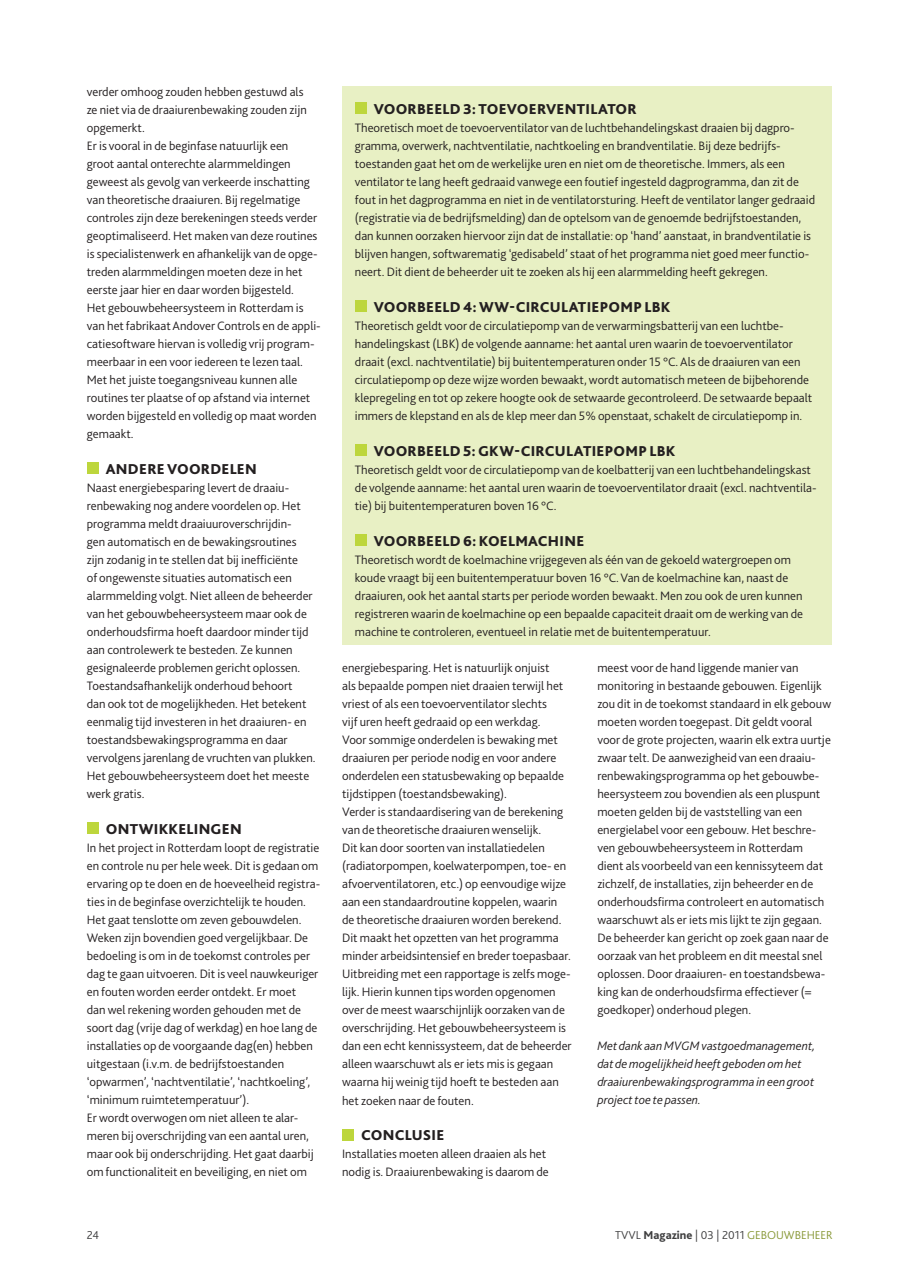
<style>
.page{position:relative;width:897px;height:1267px;background:#fff}
.page>*{position:absolute;margin:0;border:0;box-sizing:border-box;transform-origin:0 0}
.t1{font:800 15px "Bliss 2";letter-spacing:.015em;color:#231f20}
.t2{font:300 12.75px/18px "Bliss 2";color:#231f20}
.t3{font:italic 300 12.75px/18px "Bliss 2";color:#231f20}
.t4{font:300 12px "Bliss 2";color:#3e3e3f}
.s1{font-weight:800}
.s2{color:#879735}
</style>
<div class="page">
<div style="left:87px;top:462px;width:11px;height:12px;background:#bdd63c"></div>
<div style="left:87px;top:822px;width:11px;height:12px;background:#bdd63c"></div>
<div style="left:342px;top:1128px;width:11px;height:12px;background:#bdd63c"></div>
<div style="left:342px;top:87px;width:489px;height:558px;background:#e8f0c4"></div>
<div style="left:355px;top:102px;width:11px;height:12px;background:#bdd63c"></div>
<div style="left:355px;top:300px;width:11px;height:12px;background:#bdd63c"></div>
<div style="left:355px;top:444px;width:11px;height:12px;background:#bdd63c"></div>
<div style="left:355px;top:534px;width:11px;height:12px;background:#bdd63c"></div>
<p class="t2" style="left:87px;top:83px;width:235px">verder omhoog zouden hebben gestuwd als<br>ze niet via de draaiurenbewaking zouden zijn opgemerkt.<br>Er is vooral in de beginfase natuurlijk een<br>groot aantal onterechte alarmmeldingen geweest als gevolg van verkeerde inschatting van theoretische draaiuren. Bij regelmatige controles zijn deze berekeningen steeds verder geoptimaliseerd. Het maken van deze routines is specialistenwerk en afhankelijk van de opge&shy;treden alarmmeldingen moeten deze in het eerste jaar hier en daar worden bijgesteld.<br>Het gebouwbeheersysteem in Rotterdam is van het fabrikaat Andover Controls en de appli&shy;catiesoftware hiervan is volledig vrij program&shy;meerbaar in een voor iedereen te lezen taal.<br>Met het juiste toegangsniveau kunnen alle routines ter plaatse of op afstand via internet worden bijgesteld en volledig op maat worden gemaakt.</p>
<p class="t1" style="left:106px;top:464px;width:152px">ANDERE VOORDELEN</p>
<p class="t2" style="left:87px;top:479px;width:230px">Naast energiebesparing levert de draaiu&shy;renbewaking nog andere voordelen op. Het programma meldt draaiuuroverschrijdin-<br>gen automatisch en de bewakingsroutines zijn zodanig in te stellen dat bij inefficiënte<br>of ongewenste situaties automatisch een alarmmelding volgt. Niet alleen de beheerder van het gebouwbeheersysteem maar ook de onderhoudsfirma hoeft daardoor minder tijd aan controlewerk te besteden. Ze kunnen gesignaleerde problemen gericht oplossen.<br>Toestandsafhankelijk onderhoud behoort<br>dan ook tot de mogelijkheden. Het betekent eenmalig tijd investeren in het draaiuren- en toestandsbewakingsprogramma en daar vervolgens jarenlang de vruchten van plukken.<br>Het gebouwbeheersysteem doet het meeste werk gratis.</p>
<p class="t1" style="left:106px;top:824px;width:137px">ONTWIKKELINGEN</p>
<p class="t2" style="left:87px;top:839px;width:235px">In het project in Rotterdam loopt de registratie en controle nu per hele week. Dit is gedaan om ervaring op te doen en de hoeveelheid registra&shy;ties in de beginfase overzichtelijk te houden.<br>Het gaat tenslotte om zeven gebouwdelen.<br>Weken zijn bovendien goed vergelijkbaar. De bedoeling is om in de toekomst controles per dag te gaan uitvoeren. Dit is veel nauwkeuriger en fouten worden eerder ontdekt. Er moet<br>dan wel rekening worden gehouden met de soort dag (vrije dag of werkdag) en hoe lang de installaties op de voorgaande dag(en) hebben uitgestaan (i.v.m. de bedrijfstoestanden ‘opwarmen’, ‘nachtventilatie’, ‘nachtkoeling’, ‘minimum ruimtetemperatuur’).<br>Er wordt overwogen om niet alleen te alar&shy;meren bij overschrijding van een aantal uren, maar ook bij onderschrijding. Het gaat daarbij om functionaliteit en beveiliging, en niet om</p>
<p class="t1" style="left:374px;top:104px;width:264px">VOORBEELD 3: TOEVOERVENTILATOR</p>
<p class="t2" style="left:355px;top:119px;width:462px">Theoretisch moet de toevoerventilator van de luchtbehandelingskast draaien bij dagpro&shy;gramma, overwerk, nachtventilatie, nachtkoeling en brandventilatie. Bij deze bedrijfs&shy;toestanden gaat het om de werkelijke uren en niet om de theoretische. Immers, als een ventilator te lang heeft gedraaid vanwege een foutief ingesteld dagprogramma, dan zit de fout in het dagprogramma en niet in de ventilatorsturing. Heeft de ventilator langer gedraaid (registratie via de bedrijfsmelding) dan de optelsom van de genoemde bedrijfstoestanden, dan kunnen oorzaken hiervoor zijn dat de installatie: op ‘hand’ aanstaat, in brandventilatie is blijven hangen, softwarematig ‘gedisabeld’ staat of het programma niet goed meer functio&shy;neert. Dit dient de beheerder uit te zoeken als hij een alarmmelding heeft gekregen.</p>
<p class="t1" style="left:374px;top:302px;width:298px">VOORBEELD 4: WW-CIRCULATIEPOMP LBK</p>
<p class="t2" style="left:355px;top:317px;width:459px">Theoretisch geldt voor de circulatiepomp van de verwarmingsbatterij van een luchtbe&shy;handelingskast (LBK) de volgende aanname: het aantal uren waarin de toevoerventilator draait (excl. nachtventilatie) bij buitentemperaturen onder 15 °C. Als de draaiuren van een circulatiepomp op deze wijze worden bewaakt, wordt automatisch meteen de bijbehorende klepregeling en tot op zekere hoogte ook de setwaarde gecontroleerd. De setwaarde bepaalt immers de klepstand en als de klep meer dan 5% openstaat, schakelt de circulatiepomp in.</p>
<p class="t1" style="left:374px;top:446px;width:303px">VOORBEELD 5: GKW-CIRCULATIEPOMP LBK</p>
<p class="t2" style="left:355px;top:461px;width:463px">Theoretisch geldt voor de circulatiepomp van de koelbatterij van een luchtbehandelingskast de volgende aanname: het aantal uren waarin de toevoerventilator draait (excl. nachtventila&shy;tie) bij buitentemperaturen boven 16 °C.</p>
<p class="t1" style="left:374px;top:536px;width:212px">VOORBEELD 6: KOELMACHINE</p>
<p class="t2" style="left:355px;top:551px;width:449px">Theoretisch wordt de koelmachine vrijgegeven als één van de gekoeld watergroepen om koude vraagt bij een buitentemperatuur boven 16 °C. Van de koelmachine kan, naast de draaiuren, ook het aantal starts per periode worden bewaakt. Men zou ook de uren kunnen registreren waarin de koelmachine op een bepaalde capaciteit draait om de werking van de machine te controleren, eventueel in relatie met de buitentemperatuur.</p>
<p class="t2" style="left:342px;top:659px;width:231px">energiebesparing. Het is natuurlijk onjuist<br>als bepaalde pompen niet draaien terwijl het vriest of als een toevoerventilator slechts<br>vijf uren heeft gedraaid op een werkdag.<br>Voor sommige onderdelen is bewaking met draaiuren per periode nodig en voor andere onderdelen een statusbewaking op bepaalde tijdstippen (toestandsbewaking).<br>Verder is standaardisering van de berekening van de theoretische draaiuren wenselijk.<br>Dit kan door soorten van installatiedelen (radiatorpompen, koelwaterpompen, toe- en afvoerventilatoren, etc.) op eenvoudige wijze aan een standaardroutine koppelen, waarin de theoretische draaiuren worden berekend.<br>Dit maakt het opzetten van het programma minder arbeidsintensief en breder toepasbaar.<br>Uitbreiding met een rapportage is zelfs moge&shy;lijk. Hierin kunnen tips worden opgenomen over de meest waarschijnlijk oorzaken van de overschrijding. Het gebouwbeheersysteem is dan een echt kennissysteem, dat de beheerder alleen waarschuwt als er iets mis is gegaan waarna hij weinig tijd hoeft te besteden aan het zoeken naar de fouten.</p>
<p class="t1" style="left:361px;top:1130px;width:85px">CONCLUSIE</p>
<p class="t2" style="left:342px;top:1145px;width:208px">Installaties moeten alleen draaien als het nodig is. Draaiurenbewaking is daarom de</p>
<p class="t2" style="left:597px;top:659px;width:235px">meest voor de hand liggende manier van monitoring in bestaande gebouwen. Eigenlijk zou dit in de toekomst standaard in elk gebouw moeten worden toegepast. Dit geldt vooral voor de grote projecten, waarin elk extra uurtje zwaar telt. De aanwezigheid van een draaiu&shy;renbewakingsprogramma op het gebouwbe&shy;heersysteem zou bovendien als een pluspunt moeten gelden bij de vaststelling van een energielabel voor een gebouw. Het beschre&shy;ven gebouwbeheersysteem in Rotterdam dient als voorbeeld van een kennissyteem dat zichzelf, de installaties, zijn beheerder en de onderhoudsfirma controleert en automatisch waarschuwt als er iets mis lijkt te zijn gegaan.<br>De beheerder kan gericht op zoek gaan naar de oorzaak van het probleem en dit meestal snel oplossen. Door draaiuren- en toestandsbewa&shy;king kan de onderhoudsfirma effectiever (= goedkoper) onderhoud plegen.</p>
<p class="t3" style="left:597px;top:1038px;width:219px">Met dank aan MVGM vastgoedmanagement, dat de mogelijkheid heeft geboden om het draaiurenbewakingsprogramma in een groot project toe te passen.</p>
<p class="t4" style="left:87px;top:1229px;width:14px">24</p>
<p class="t4" style="left:615px;top:1229px;width:219px">TVVL <span class="s1">Magazine</span> | 03 | 2011 <span class="s2">GEBOUWBEHEER</span></p>
</div>
